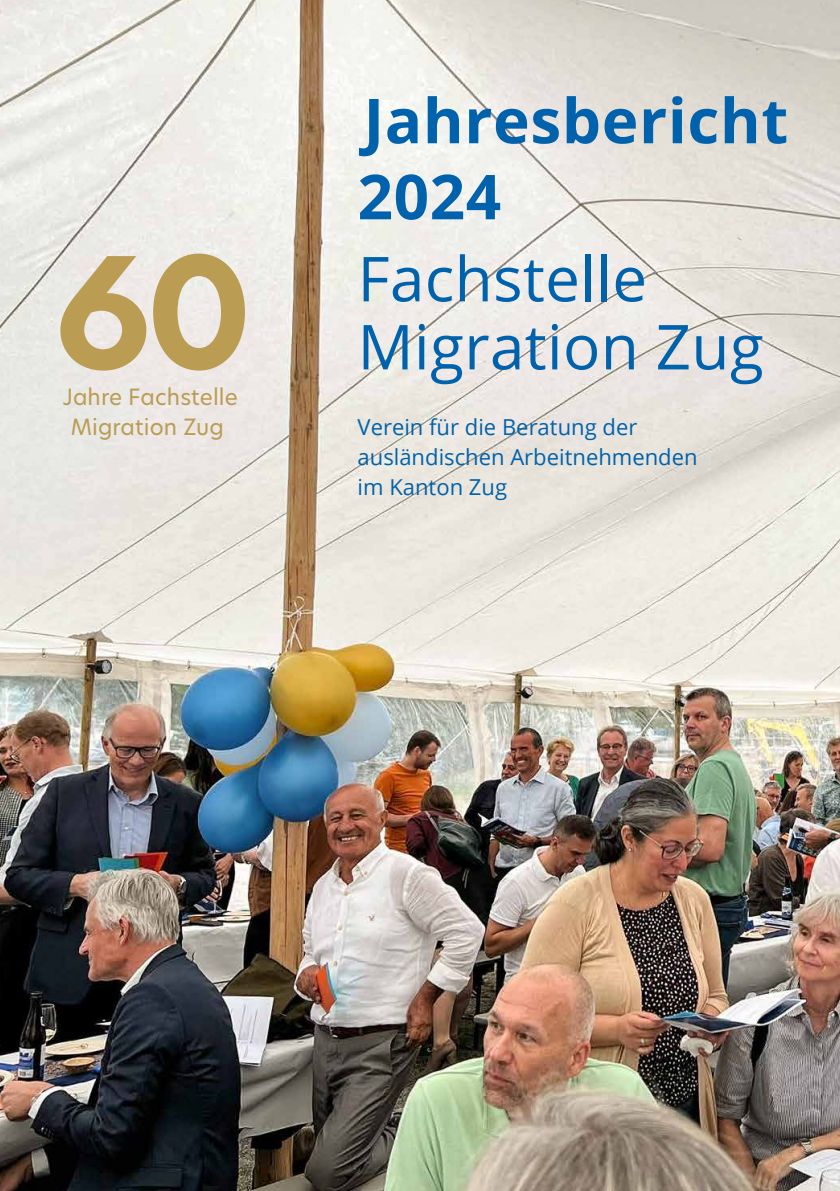
<style>
.page{position:relative;width:840px;height:1191px;background:#fff}
.page>*{position:absolute;margin:0;border:0;box-sizing:border-box;transform-origin:0 0}
.t1{font:700 150px "New Hero";color:#bb9c53}
.t2{font:62px/68px "Open Sans";letter-spacing:.005em;color:#0062ac}
.t3{font:700 62px/76px "Open Sans";letter-spacing:.01em;color:#0062ac}
.t4{font:22px/30px "Open Sans";color:#0062ac}
.t5{font:22px/30px "New Hero";letter-spacing:.005em;color:#bb9c53;text-align:center}
</style>
<div class="page">
<img style="left:0;top:0;width:839px;height:1191px">
<h1 class="t1" style="left:54px;top:211px;width:200px">60</h1>
<p class="t5" style="left:63px;top:381px;width:177px">Jahre Fachstelle<br>Migration Zug</p>
<h2 class="t3" style="left:357px;top:81px;width:432px">Jahresbericht<br>2024</h2>
<h2 class="t2" style="left:357px;top:243px;width:407px">Fachstelle<br>Migration Zug</h2>
<p class="t4" style="left:357px;top:411px;width:341px">Verein für die Beratung der ausländischen Arbeitnehmenden im Kanton Zug</p>
</div>
